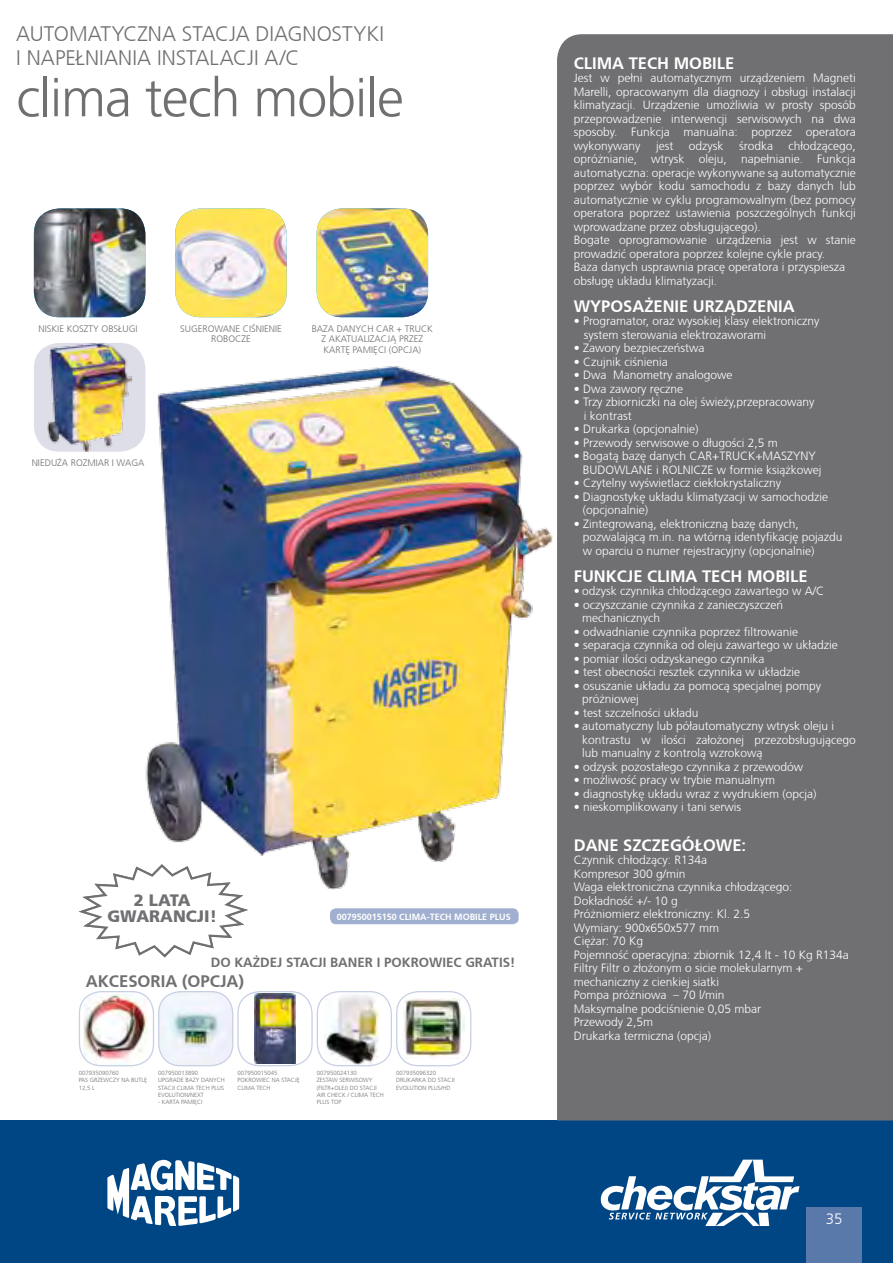
<style>
.page{position:relative;width:893px;height:1263px;background:#fff}
.page>*{position:absolute;margin:0;border:0;box-sizing:border-box;transform-origin:0 0}
.t1{font:300 54px "Frutiger CE";letter-spacing:-.02em;color:#707073}
.t2{font:300 21px "Frutiger CE";letter-spacing:.005em;color:#707073}
.t3{font:700 16.65px "Frutiger CE";color:#707073}
.t4{font:700 16.5px "Frutiger CE";color:#fff}
.t5{font:900 16.5px "Frutiger CE";color:#707073}
.t6{font:300 15px "Frutiger CE";color:#fff}
.t7{font:700 13.35px "Frutiger CE";color:#707073}
.t8{font:300 12px/13.5px "Frutiger CE";color:#fff}
.t9{font:300 9.3px/10.5px "Frutiger CE";color:#707073;text-align:center}
.t10{font:700 9px "Frutiger CE";color:#fff}
.t11{font:300 6px/7.2px "Frutiger CE";color:#707073}
</style>
<div class="page">
<div style="left:0;top:1120px;width:893px;height:143px;background:#004685"></div>
<svg style="left:601px;top:1159px;width:198px;height:67px"></svg>
<div style="left:807px;top:1208px;width:55px;height:55px;background:#5a79ab"></div>
<svg style="left:107px;top:1160px;width:132px;height:66px"></svg>
<img style="left:175px;top:208px;width:112px;height:109px">
<img style="left:317px;top:208px;width:111px;height:109px">
<img style="left:34px;top:208px;width:111px;height:109px">
<div style="left:34px;top:343px;width:111px;height:109px;background:#dedee8;border-radius:26px"></div>
<img style="left:47px;top:343px;width:85px;height:109px">
<img style="left:144px;top:366px;width:409px;height:523px">
<div style="left:557px;top:34px;width:336px;height:1086px;background:#707073"></div>
<div style="left:330px;top:908px;width:189px;height:16px;background:#a0afcf;border-radius:6px"></div>
<img style="left:84px;top:993px;width:64px;height:73px">
<div style="left:79px;top:991px;width:75px;height:75px;border:1px solid #c9d0e4;border-radius:22px"></div>
<img style="left:159px;top:992px;width:74px;height:74px">
<div style="left:158px;top:991px;width:75px;height:75px;border:1px solid #c9d0e4;border-radius:22px"></div>
<img style="left:254px;top:993px;width:42px;height:70px">
<div style="left:237px;top:991px;width:76px;height:75px;border:1px solid #c9d0e4;border-radius:22px"></div>
<img style="left:325px;top:992px;width:54px;height:73px">
<div style="left:317px;top:991px;width:75px;height:75px;border:1px solid #c9d0e4;border-radius:22px"></div>
<img style="left:404px;top:999px;width:60px;height:60px">
<div style="left:396px;top:991px;width:75px;height:75px;border:1px solid #c9d0e4;border-radius:22px"></div>
<svg style="left:79px;top:864px;width:168px;height:93px"></svg>
<p class="t2" style="left:16px;top:22px;width:369px">AUTOMATYCZNA STACJA DIAGNOSTYKI</p>
<p class="t2" style="left:16px;top:46px;width:285px">I NAPEŁNIANIA INSTALACJI A/C</p>
<p class="t1" style="left:16px;top:66px;width:389px">clima tech mobile</p>
<p class="t9" style="left:39px;top:323px;width:100px">NISKIE KOSZTY OBSŁUGI</p>
<p class="t9" style="left:180px;top:323px;width:103px">SUGEROWANE CIŚNIENIE<br>ROBOCZE</p>
<p class="t9" style="left:312px;top:323px;width:123px">BAZA DANYCH CAR + TRUCK</p>
<p class="t9" style="left:322px;top:334px;width:103px">Z AKATUALIZACJĄ PRZEZ</p>
<p class="t9" style="left:323px;top:344px;width:99px">KARTĘ PAMIĘCI (OPCJA)</p>
<p class="t9" style="left:32px;top:457px;width:114px">NIEDUŻA ROZMIAR I WAGA</p>
<p class="t5" style="left:134px;top:890px;width:58px">2 LATA</p>
<p class="t5" style="left:107px;top:906px;width:111px">GWARANCJI!</p>
<p class="t7" style="left:211px;top:954px;width:306px">DO KAŻDEJ STACJI BANER I POKROWIEC GRATIS!</p>
<p class="t10" style="left:337px;top:911px;width:176px">007950015150 CLIMA-TECH MOBILE PLUS</p>
<p class="t3" style="left:86px;top:971px;width:160px">AKCESORIA (OPCJA)</p>
<p class="t11" style="left:79px;top:1069px;width:70px">007935090760<br>PAS GRZEWCZY NA BUTLĘ<br>12,5 L</p>
<p class="t11" style="left:158px;top:1069px;width:68px">007950013890<br>UPGRADE BAZY DANYCH</p>
<p class="t11" style="left:158px;top:1084px;width:67px">STACJI CLIMA TECH PLUS</p>
<p class="t11" style="left:158px;top:1091px;width:47px">EVOLUTION/NEXT</p>
<p class="t11" style="left:158px;top:1098px;width:46px">- KARTA PAMIĘCI</p>
<p class="t11" style="left:237px;top:1069px;width:64px">007950015045<br>POKROWIEC NA STACJĘ<br>CLIMA TECH</p>
<p class="t11" style="left:317px;top:1069px;width:69px">007950024130<br>ZESTAW SERWISOWY (FILTR+OLEJ) DO STACJI<br>AIR CHECK / CLIMA TECH<br>PLUS TOP</p>
<p class="t11" style="left:396px;top:1069px;width:60px">007935096320<br>DRUKARKA DO STACJI<br>EVOLUTION PLUS/HD</p>
<p class="t4" style="left:574px;top:53px;width:162px">CLIMA TECH MOBILE</p>
<p class="t8" style="left:574px;top:71px;width:284px;text-align:justify">Jest w pełni automatycznym urządzeniem Magneti Marelli, opracowanym dla diagnozy i obsługi instalacji klimatyzacji. Urządzenie umożliwia w prosty sposób przeprowadzenie interwencji serwisowych na dwa sposoby. Funkcja manualna: poprzez operatora wykonywany</p>
<p class="t8" style="left:574px;top:139px;width:284px;text-align:justify;text-indent:215px">chłodzącego, opróżnianie, wtrysk oleju, napełnianie. Funkcja automatyczna: operacje wykonywane są automatycznie poprzez wybór kodu samochodu z bazy danych lub automatycznie w cyklu programowalnym (bez pomocy operatora poprzez ustawienia poszczególnych funkcji wprowadzane przez obsługującego).</p>
<p class="t8" style="left:574px;top:233px;width:284px">Bogate oprogramowanie urządzenia jest w stanie prowadzić operatora poprzez kolejne cykle pracy.</p>
<p class="t8" style="left:574px;top:260px;width:273px">Baza danych usprawnia pracę operatora i przyspiesza</p>
<p class="t8" style="left:574px;top:274px;width:145px">obsługę układu klimatyzacji.</p>
<p class="t4" style="left:574px;top:296px;width:222px">WYPOSAŻENIE URZĄDZENIA</p>
<p class="t8" style="left:574px;top:314px;width:247px">• Programator, oraz wysokiej klasy elektroniczny</p>
<p class="t8" style="left:584px;top:328px;width:184px">system sterowania elektrozaworami</p>
<p class="t8" style="left:574px;top:341px;width:132px">• Zawory bezpieczeństwa</p>
<p class="t8" style="left:574px;top:355px;width:96px">• Czujnik ciśnienia</p>
<p class="t8" style="left:574px;top:368px;width:160px">• Dwa Manometry analogowe</p>
<p class="t8" style="left:574px;top:382px;width:111px">• Dwa zawory ręczne</p>
<p class="t8" style="left:584px;top:395px;width:232px;text-indent:-10px">• Trzy zbiorniczki na olej świeży,przepracowany i kontrast</p>
<p class="t8" style="left:574px;top:422px;width:126px">• Drukarka (opcjonalnie)</p>
<p class="t8" style="left:574px;top:436px;width:206px">• Przewody serwisowe o długości 2,5 m</p>
<p class="t8" style="left:583px;top:449px;width:240px;text-indent:-9px">• Bogatą bazę danych CAR+TRUCK+MASZYNY<br>BUDOWLANE i ROLNICZE w formie książkowej</p>
<p class="t8" style="left:574px;top:476px;width:209px">• Czytelny wyświetlacz ciekłokrystaliczny</p>
<p class="t8" style="left:583px;top:490px;width:247px;text-indent:-9px">• Diagnostykę układu klimatyzacji w samochodzie (opcjonalnie)</p>
<p class="t8" style="left:574px;top:517px;width:226px">• Zintegrowaną, elektroniczną bazę danych,</p>
<p class="t8" style="left:583px;top:530px;width:261px">pozwalającą m.in. na wtórną identyfikację pojazdu</p>
<p class="t8" style="left:583px;top:544px;width:233px">w oparciu o numer rejestracyjny (opcjonalnie)</p>
<p class="t4" style="left:574px;top:566px;width:235px">FUNKCJE CLIMA TECH MOBILE</p>
<p class="t8" style="left:574px;top:584px;width:252px">• odzysk czynnika chłodzącego zawartego w A/C</p>
<p class="t8" style="left:574px;top:598px;width:211px">• oczyszczanie czynnika z zanieczyszczeń</p>
<p class="t8" style="left:582px;top:611px;width:79px">mechanicznych</p>
<p class="t8" style="left:574px;top:625px;width:226px">• odwadnianie czynnika poprzez filtrowanie</p>
<p class="t8" style="left:574px;top:638px;width:266px">• separacja czynnika od oleju zawartego w układzie</p>
<p class="t8" style="left:574px;top:652px;width:192px">• pomiar ilości odzyskanego czynnika</p>
<p class="t8" style="left:574px;top:665px;width:228px">• test obecności resztek czynnika w układzie</p>
<p class="t8" style="left:582px;top:679px;width:240px;text-indent:-9px">• osuszanie układu za pomocą specjalnej pompy próżniowej</p>
<p class="t8" style="left:574px;top:706px;width:126px">• test szczelności układu</p>
<p class="t8" style="left:582px;top:719px;width:275px;text-indent:-9px">• automatyczny lub półautomatyczny wtrysk oleju i kontrastu w ilości założonej przezobsługującego lub manualny z kontrolą wzrokową</p>
<p class="t8" style="left:574px;top:760px;width:231px">• odzysk pozostałego czynnika z przewodów</p>
<p class="t8" style="left:574px;top:773px;width:203px">• możliwość pracy w trybie manualnym</p>
<p class="t8" style="left:574px;top:787px;width:244px">• diagnostykę układu wraz z wydrukiem (opcja)</p>
<p class="t8" style="left:574px;top:800px;width:169px">• nieskomplikowany i tani serwis</p>
<p class="t4" style="left:574px;top:835px;width:174px">DANE SZCZEGÓŁOWE:</p>
<p class="t8" style="left:574px;top:853px;width:135px">Czynnik chłodzący: R134a</p>
<p class="t8" style="left:574px;top:867px;width:113px">Kompresor 300 g/min</p>
<p class="t8" style="left:574px;top:880px;width:220px">Waga elektroniczna czynnika chłodzącego:<br>Dokładność +/- 10 g</p>
<p class="t8" style="left:574px;top:907px;width:178px">Próżniomierz elektroniczny: Kl. 2.5</p>
<p class="t8" style="left:574px;top:921px;width:147px">Wymiary: 900x650x577 mm</p>
<p class="t8" style="left:574px;top:934px;width:71px">Ciężar: 70 Kg</p>
<p class="t8" style="left:574px;top:948px;width:276px">Pojemność operacyjna: zbiornik 12,4 lt - 10 Kg R134a</p>
<p class="t8" style="left:574px;top:961px;width:231px">Filtry Filtr o złożonym o sicie molekularnym + mechaniczny z cienkiej siatki</p>
<p class="t8" style="left:574px;top:988px;width:152px">Pompa próżniowa – 70 l/min</p>
<p class="t8" style="left:574px;top:1002px;width:189px">Maksymalne podciśnienie 0,05 mbar</p>
<p class="t8" style="left:574px;top:1015px;width:81px">Przewody 2,5m</p>
<p class="t8" style="left:574px;top:1029px;width:139px">Drukarka termiczna (opcja)</p>
<p class="t8" style="left:656px;top:139px;width:19px">jest</p>
<p class="t8" style="left:689px;top:139px;width:36px">odzysk</p>
<p class="t8" style="left:739px;top:139px;width:35px">środka</p>
<p class="t6" style="left:826px;top:1210px;width:18px">35</p>
</div>
